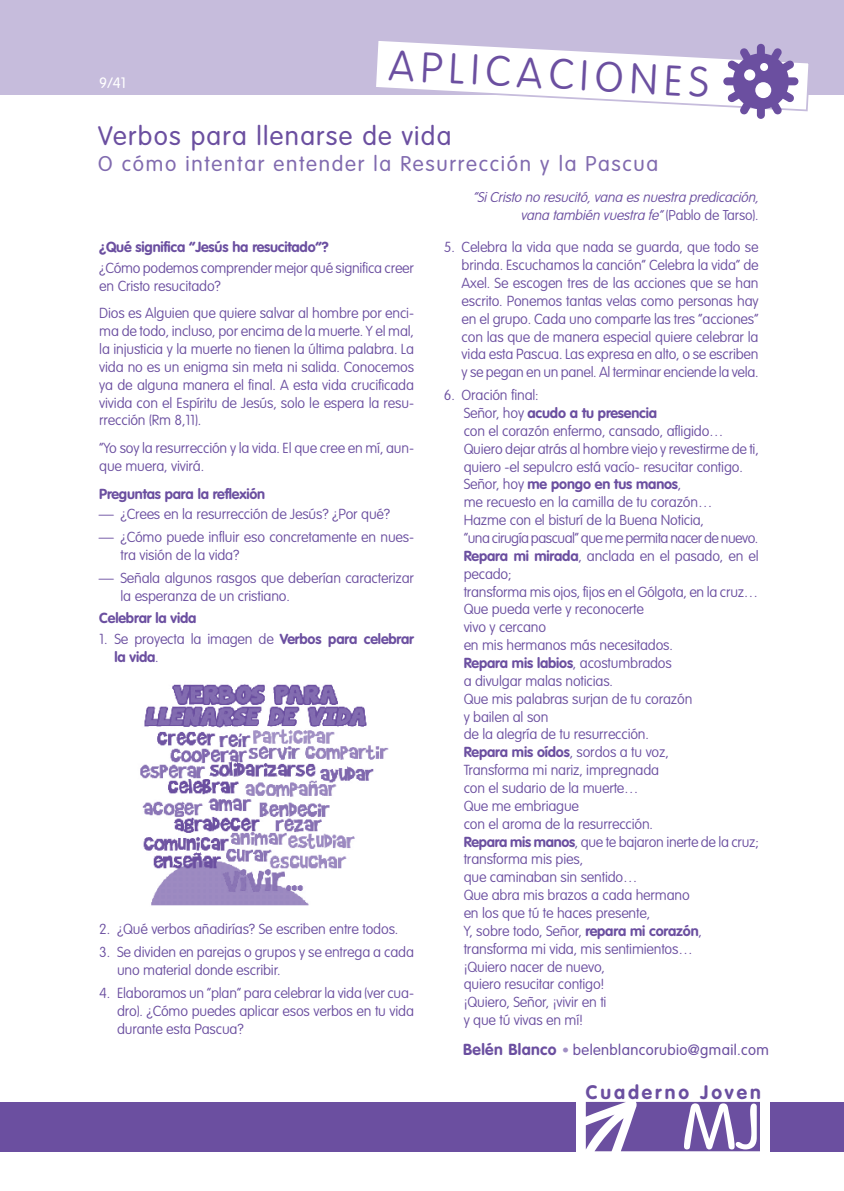
<style>
.page{position:relative;width:844px;height:1191px;background:#fff}
.page>*{position:absolute;margin:0;border:0;box-sizing:border-box;transform-origin:0 0}
.t1{font:100 42px "VAG Rounded Std";color:#6b4fa0}
.t2{font:300 26.25px "VAG Rounded Std";letter-spacing:.05em;color:#6b4fa0}
.t3{font:300 21px "VAG Rounded Std";letter-spacing:.08em;color:#816baf}
.t4{font:700 19.25px "VAG Rounded Std";letter-spacing:.15em;color:#6b4fa0}
.t5{font:300 14.88px "VAG Rounded Std";letter-spacing:.025em;color:#6b4fa0}
.t6{font:300 14.88px "VAG Rounded Std";color:#fff}
.t7{font:100 14.35px/17.8px "VAG Rounded Std";letter-spacing:-.01em;color:#6b4fa0}
.t8{font:700 14.35px/17.8px "VAG Rounded Std";letter-spacing:-.01em;color:#6b4fa0}
.t9{font:italic 100 14px/17.5px "VAG Rounded Std";color:#6b4fa0;text-align:right}
.s1{font-style:normal}
.s2{font-weight:100}
.s3{font-weight:700}
.s4{font-weight:700;font-size:15.75px}
.s5{font-weight:700;font-size:14px;color:#a190c4}
</style>
<div class="page">
<div style="left:0;top:0;width:843px;height:94px;background:#c6bcdc"></div>
<div style="left:0;top:1102px;width:843px;height:49px;background:#6b4fa0"></div>
<div style="left:575px;top:1076px;width:194px;height:80px;background:#fff"></div>
<svg style="left:585px;top:1101px;width:175px;height:50px"></svg>
<svg style="left:372px;top:41px;width:438px;height:78px"></svg>
<img style="left:140px;top:684px;width:249px;height:222px">
<h1 class="t1" style="left:390px;top:41px;width:321px;rotate:3deg">APLICACIONES</h1>
<p class="t6" style="left:99px;top:75px;width:28px">9/41</p>
<h2 class="t2" style="left:98px;top:121px;width:354px">Verbos para llenarse de vida</h2>
<h3 class="t3" style="left:98px;top:152px;width:561px">O cómo intentar entender la Resurrección y la Pascua</h3>
<p class="t9" style="left:473px;top:189px;width:291px">“SiCristo no resucitó,vana esnuestra predicación, vana también vuestra fe”<span class="s1">( P a b l o d e Ta rs o ) .</span></p>
<p class="t8" style="left:99px;top:239px;width:231px">¿Qué significa “Jesús ha resucitado”?</p>
<p class="t7" style="left:99px;top:259px;width:316px">¿Cómo podemos comprender mejor qué significa creer en Cristo resucitado?</p>
<p class="t7" style="left:99px;top:305px;width:316px;text-align:justify">Dios es Alguien que quiere salvar al hombre por enci&shy;ma de todo, incluso, por encima de la muerte. Y el mal, la injusticia y la muerte no tienen la última palabra. La vida no es un enigma sin meta ni salida. Conocemos ya de alguna manera el final. A esta vida crucificada vivida con el Espíritu de Jesús, solo le espera la resu&shy;rrección (Rm 8,11).</p>
<p class="t7" style="left:99px;top:440px;width:316px">“Yo soy la resurrección y la vida. El que cree en mí, aun&shy;que muera, vivirá.</p>
<p class="t8" style="left:99px;top:485px;width:167px">Preguntas para la reflexión</p>
<p class="t7" style="left:99px;top:506px;width:292px">— ¿Crees en la resurrección de Jesús? ¿Por qué?</p>
<p class="t7" style="left:120px;top:528px;width:295px;text-indent:-21px">— ¿Cómo puede influir eso concretamente en nues&shy;tra visión de la vida?</p>
<p class="t7" style="left:120px;top:569px;width:295px;text-indent:-21px">— Señala algunos rasgos que deberían caracterizar la esperanza de un cristiano.</p>
<p class="t8" style="left:99px;top:610px;width:98px">Celebrar la vida</p>
<p class="t8" style="left:114px;top:630px;width:301px;text-indent:-15px"><span class="s2">1. Se proyecta la imagen de</span> Verbos para celebrar la vida<span class="s2">.</span></p>
<p class="t7" style="left:461px;top:239px;width:298px;text-align:justify;text-indent:-18px">5. Celebra la vida que nada se guarda, que todo se brinda. Escuchamos la canción” Celebra la vida” de Axel. Se escogen tres de las acciones que se han escrito. Ponemos tantas velas como personas hay en el grupo. Cada uno comparte las tres “acciones” con las que de manera especial quiere celebrar la vida esta Pascua. Las expresa en alto, o se escriben y se pegan en un panel. Al terminar enciende la vela.</p>
<p class="t7" style="left:463px;top:387px;width:296px;text-indent:-20px">6. Oración final:<br>Señor, hoy <span class="s3">acudo a tu presencia<br></span>con el corazón enfermo, cansado, afligido…<br>Quiero dejar atrás al hombre viejo y revestirme de ti, quiero -el sepulcro está vacío- resucitar contigo.<br>Señor, hoy <span class="s3">me pongo en tus manos</span>,<br>me recuesto en la camilla de tu corazón…<br>Hazme con el bisturí de la Buena Noticia,<br>“una cirugía pascual” que me permita nacer de nuevo.<br><span class="s3">Repara mi mirada</span>, anclada en el pasado, en el pecado;<br>transforma mis ojos, fijos en el Gólgota, en la cruz…<br>Que pueda verte y reconocerte<br>vivo y cercano<br>en mis hermanos más necesitados.<br><span class="s3">Repara mis labios</span>, acostumbrados<br>a divulgar malas noticias.<br>Que mis palabras surjan de tu corazón<br>y bailen al son<br>de la alegría de tu resurrección.<br><span class="s3">Repara mis oídos</span>, sordos a tu voz,<br>Transforma mi nariz, impregnada<br>con el sudario de la muerte…<br>Que me embriague<br>con el aroma de la resurrección.<br><span class="s3">Repara mis manos</span>, que te bajaron inerte de la cruz; transforma mis pies,<br>que caminaban sin sentido…<br>Que abra mis brazos a cada hermano<br>en los que tú te haces presente,<br>Y, sobre todo, Señor, <span class="s3">repara mi corazón</span>, transforma mi vida, mis sentimientos…<br>¡Quiero nacer de nuevo,<br>quiero resucitar contigo!<br>¡Quiero, Señor, ¡vivir en ti<br>y que tú vivas en mí!</p>
<p class="t5" style="left:463px;top:1041px;width:307px"><span class="s4">Belén Blanco</span> <span class="s5">•</span> belenblancorubio@gmail.com</p>
<p class="t7" style="left:99px;top:921px;width:300px">2. ¿Qué verbos añadirías? Se escriben entre todos.</p>
<p class="t7" style="left:117px;top:943px;width:298px;text-indent:-18px">3. Se dividen en parejas o grupos y se entrega a cada uno material donde escribir.</p>
<p class="t7" style="left:117px;top:984px;width:298px;text-align:justify;text-indent:-18px">4. Elaboramos un “plan” para celebrar la vida (ver cua&shy;dro). ¿Cómo puedes aplicar esos verbos en tu vida durante esta Pascua?</p>
<h3 class="t4" style="left:585px;top:1081px;width:176px">Cuaderno Joven</h3>
</div>
